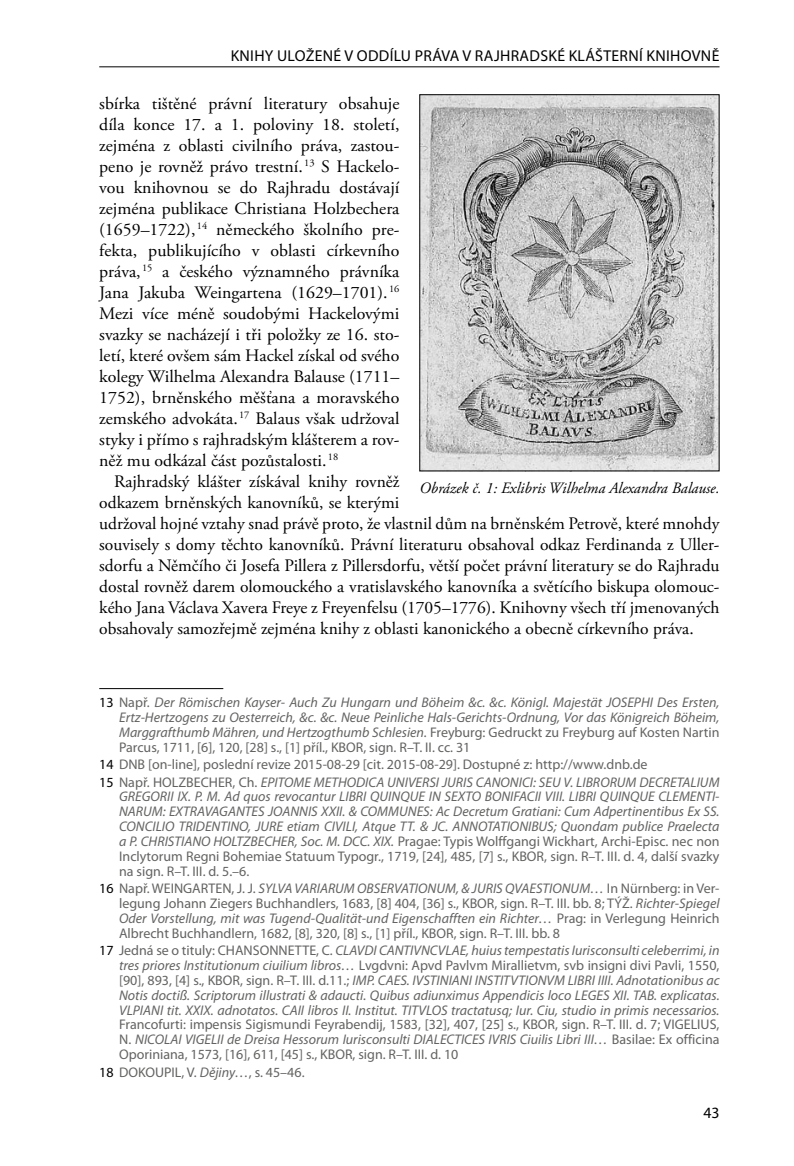
<style>
.page{position:relative;width:794px;height:1166px;background:#fff}
.page>*{position:absolute;margin:0;border:0;box-sizing:border-box;transform-origin:0 0}
.t1{font:17.5px/21px "Adobe Garamond Pro";color:#000;text-align:justify}
.t2{font:15.75px "Myriad Pro";letter-spacing:.02em;color:#000}
.t3{font:italic 15.75px "Adobe Garamond Pro";color:#000}
.t4{font:italic 14px/14.9px "Myriad Pro";color:#636362;text-align:justify}
.t5{font:14px/14.9px "Myriad Pro";color:#636362;text-align:justify}
.s1{font-style:normal;color:#000}
.s2{font-style:normal}
.s3{color:#000}
.s4{font-style:italic}
</style>
<div class="page">
<hr style="left:99px;top:66px;width:620px;height:1px;background:#000">
<hr style="left:99px;top:688px;width:124px;height:1px;background:#000">
<img style="left:421px;top:96px;width:296px;height:373px">
<div style="left:419px;top:94px;width:300px;height:377px;border:1px solid #000"></div>
<p class="t2" style="left:231px;top:46px;width:490px">KNIHY ULOŽENÉ V ODDÍLU PRÁVA V RAJHRADSKÉ KLÁŠTERNÍ KNIHOVNĚ</p>
<p class="t1" style="left:99px;top:94px;width:302px">sbírka tištěné právní literatury obsahuje díla konce 17. a 1. poloviny 18. století, zejména z oblasti civilního práva, zastou&shy;peno je rovněž právo trestní. <sup>13</sup> S Hackelo&shy;vou knihovnou se do Rajhradu dostávají zejména publikace Christiana Holzbechera (1659–1722),<sup>14</sup> německého školního pre&shy;fekta, publikujícího v oblasti církevního práva, <sup>15</sup> a českého významného právníka Jana Jakuba Weingartena (1629–1701). <sup>16<br></sup>Mezi více méně soudobými Hackelovými svazky se nacházejí i tři položky ze 16. sto&shy;letí, které ovšem sám Hackel získal od svého kolegy Wilhelma Alexandra Balause (1711– 1752), brněnského měšťana a moravského zemského advokáta.<sup>17</sup> Balaus však udržoval styky i přímo s rajhradským klášterem a rov&shy;něž mu odkázal část pozůstalosti.<sup>18</sup></p>
<p class="t1" style="left:99px;top:472px;width:622px;text-align:left;text-indent:15px">Rajhradský klášter získával knihy rovněž<br>odkazem brněnských kanovníků, se kterými<br>udržoval hojné vztahy snad právě proto, že vlastnil dům na brněnském Petrově, které mnohdy souvisely s domy těchto kanovníků. Právní literaturu obsahoval odkaz Ferdinanda z Uller&shy;sdorfu a Němčího či Josefa Pillera z Pillersdorfu, větší počet právní literatury se do Rajhradu dostal rovněž darem olomouckého a vratislavského kanovníka a světícího biskupa olomouc&shy;kého Jana Václava Xavera Freye z Freyenfelsu (1705–1776). Knihovny všech tří jmenovaných obsahovaly samozřejmě zejména knihy z oblasti kanonického a obecně církevního práva.</p>
<p class="t3" style="left:419px;top:478px;width:301px">Obrázek č. 1: Exlibris Wilhelma Alexandra Balause.</p>
<p class="t4" style="left:119px;top:695px;width:602px;text-indent:-20px"><span class="s1">13</span> <span class="s2">Např.</span> Der Römischen Kayser- Auch Zu Hungarn und Böheim &amp;c. &amp;c. Königl. Majestät JOSEPHI Des Ersten, Ertz-Hertzogens zu Oesterreich, &amp;c. &amp;c. Neue Peinliche Hals-Gerichts-Ordnung, Vor das Königreich Böheim, Marggrafthumb Mähren, und Hertzogthumb Schlesien. <span class="s2">Freyburg: Gedruckt zu Freyburg auf Kosten Nartin Parcus, 1711, [6], 120, [28] s., [1] příl., KBOR, sign. R–T. II. cc. 31</span></p>
<p class="t5" style="left:99px;top:755px;width:622px;line-height:17.3px"><span class="s3">14</span> DNB [on-line], poslední revize 2015-08-29 [cit. 2015-08-29]. Dostupné z: http://www.dnb.de<br><span class="s3">15</span> Např. HOLZBECHER, Ch. <span class="s4">EPITOME METHODICA UNIVERSI JURIS CANONICI: SEU V. LIBRORUM DECRETALIUM</span></p>
<p class="t4" style="left:119px;top:789px;width:602px">GREGORII IX. P. M. Ad quos revocantur LIBRI QUINQUE IN SEXTO BONIFACII VIII. LIBRI QUINQUE CLEMENTI-NARUM: EXTRAVAGANTES JOANNIS XXII. &amp; COMMUNES: Ac Decretum Gratiani: Cum Adpertinentibus Ex SS.<br>CONCILIO TRIDENTINO, JURE etiam CIVILI, Atque TT. &amp; JC. ANNOTATIONIBUS; Quondam publice Praelecta a P. CHRISTIANO HOLTZBECHER, Soc. M. DCC. XIX. <span class="s2">Pragae: Typis Wolffgangi Wickhart, Archi-Episc. nec non Inclytorum Regni Bohemiae Statuum Typogr., 1719, [24], 485, [7] s., KBOR, sign. R–T. III. d. 4, další svazky na sign. R–T. III. d. 5.–6.</span></p>
<p class="t5" style="left:119px;top:881px;width:602px;text-indent:-20px"><span class="s3">16</span> Např. WEINGARTEN, J. J. <span class="s4">SYLVA VARIARUM OBSERVATIONUM, &amp; JURIS QVAESTIONUM…</span> In Nürnberg: in Ver&shy;legung Johann Ziegers Buchhandlers, 1683, [8] 404, [36] s., KBOR, sign. R–T. III. bb. 8; TÝŽ. <span class="s4">Richter-Spiegel Oder Vorstellung, mit was Tugend-Qualität-und Eigenschafften ein Richter…</span> Prag: in Verlegung Heinrich Albrecht Buchhandlern, 1682, [8], 320, [8] s., [1] příl., KBOR, sign. R–T. III. bb. 8</p>
<p class="t4" style="left:119px;top:943px;width:602px;text-indent:-20px"><span class="s1">17</span> <span class="s2">Jedná se o tituly: CHANSONNETTE, C.</span> CLAVDI CANTIVNCVLAE, huius tempestatis Iurisconsulti celeberrimi, in tres priores Institutionum ciuilium libros… <span class="s2">Lvgdvni: Apvd Pavlvm Mirallietvm, svb insigni divi Pavli, 1550, [90], 893, [4] s., KBOR, sign. R–T. III. d.11.;</span> IMP. CAES. IVSTINIANI INSTITVTIONVM LIBRI IIII. Adnotationibus ac Notis doctiß. Scriptorum illustrati &amp; adaucti. Quibus adiunximus Appendicis loco LEGES XII. TAB. explicatas.<br>VLPIANI tit. XXIX. adnotatos. CAII libros II. Institut. TITVLOS tractatusq; Iur. Ciu, studio in primis necessarios.</p>
<p class="t5" style="left:119px;top:1017px;width:602px">Francofurti: impensis Sigismundi Feyrabendij, 1583, [32], 407, [25] s., KBOR, sign. R–T. III. d. 7; VIGELIUS, N. <span class="s4">NICOLAI VIGELII de Dreisa Hessorum Iurisconsulti DIALECTICES IVRIS Ciuilis Libri III…</span> Basilae: Ex officina Oporiniana, 1573, [16], 611, [45] s., KBOR, sign. R–T. III. d. 10</p>
<p class="t5" style="left:99px;top:1064px;width:207px"><span class="s3">18</span> DOKOUPIL, V. <span class="s4">Dějiny…</span>, s. 45–46.</p>
<p class="t2" style="left:703px;top:1103px;width:18px">43</p>
</div>
